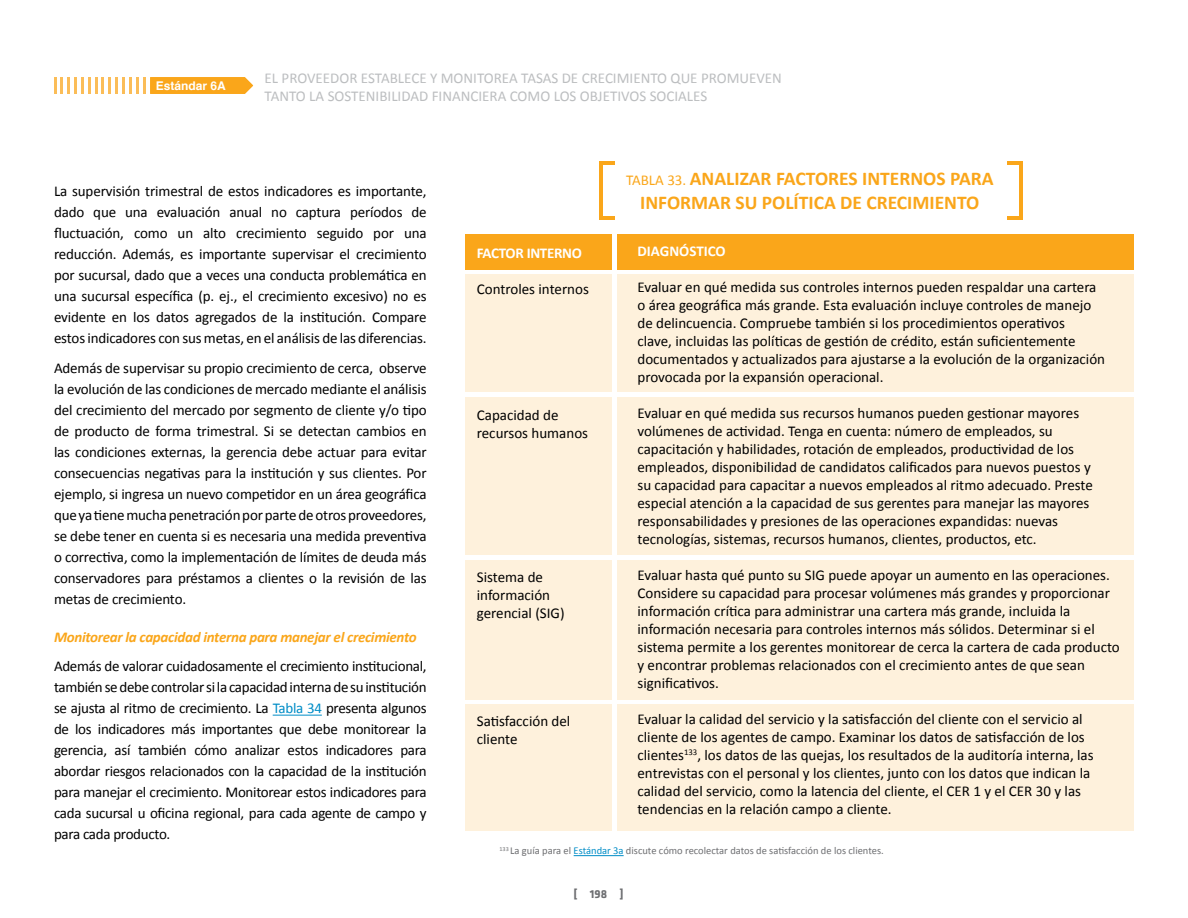
<style>
.page{position:relative;width:1188px;height:918px;background:#fff}
.page>*{position:absolute;margin:0;border:0;box-sizing:border-box;transform-origin:0 0}
.t1{font:700 19.5px/24px "Calibri";color:#faa61a;text-align:center}
.t2{font:15px/18px "Calibri";color:#000}
.t3{font:15px/18px "Calibri";color:#bcbec0}
.t4{font:italic 700 15px "Calibri";letter-spacing:-.02em;color:#faa61a}
.t5{font:700 15px "Calibri";letter-spacing:-.015em;color:#fff}
.t6{font:700 15px "Helvetica";color:#fff}
.t7{font:700 12px "Helvetica";color:#fff}
.t8{font:700 12px "Klavika";color:#6d6e71}
.t9{font:10.5px "Calibri";color:#6d6e71}
.s1{color:#008dc7}
.s2{font-weight:400;font-size:15px}
</style>
<div class="page">
<div style="left:465px;top:235px;width:147px;height:35px;background:#faa61a"></div>
<div style="left:618px;top:235px;width:516px;height:35px;background:#faa61a"></div>
<div style="left:465px;top:275px;width:147px;height:117px;background:#fef1dc"></div>
<div style="left:465px;top:398px;width:147px;height:157px;background:#fef1dc"></div>
<div style="left:465px;top:560px;width:147px;height:140px;background:#fef1dc"></div>
<div style="left:465px;top:704px;width:147px;height:127px;background:#fef1dc"></div>
<div style="left:618px;top:275px;width:516px;height:117px;background:#fef1dc"></div>
<div style="left:618px;top:398px;width:516px;height:157px;background:#fef1dc"></div>
<div style="left:618px;top:560px;width:516px;height:140px;background:#fef1dc"></div>
<div style="left:618px;top:704px;width:516px;height:127px;background:#fef1dc"></div>
<hr style="left:599px;top:161px;width:16px;height:3px;background:#faa61a">
<hr style="left:599px;top:216px;width:16px;height:3px;background:#faa61a">
<hr style="left:599px;top:161px;width:3px;height:58px;background:#faa61a">
<hr style="left:1007px;top:216px;width:16px;height:3px;background:#faa61a">
<hr style="left:1007px;top:161px;width:16px;height:3px;background:#faa61a">
<hr style="left:1020px;top:161px;width:3px;height:58px;background:#faa61a">
<svg style="left:143px;top:77px;width:110px;height:17px;background:#faad2c"></svg>
<hr style="left:129px;top:77px;width:3px;height:17px;background:#faa61a">
<hr style="left:136px;top:77px;width:3px;height:17px;background:#faa61a">
<svg style="left:54px;top:77px;width:71px;height:17px"></svg>
<hr style="left:273px;top:715px;width:49px;height:1px;background:#008dc7">
<hr style="left:574px;top:855px;width:50px;height:1px;background:#008dc7">
<p class="t6" style="left:178px;top:74px;width:66px">Estándar</p>
<p class="t7" style="left:156px;top:76px;width:72px">Estándar 6A</p>
<p class="t3" style="left:265px;top:69px;width:519px">EL PROVEEDOR ESTABLECE Y MONITOREA TASAS DE CRECIMIENTO QUE PROMUEVEN<br>TANTO LA SOSTENIBILIDAD FINANCIERA COMO LOS OBJETIVOS SOCIALES</p>
<p class="t2" style="left:54px;top:181px;width:374px;line-height:21px;text-align:justify">La supervisión trimestral de estos indicadores es importante, dado que una evaluación anual no captura períodos de fluctuación, como un alto crecimiento seguido por una reducción. Además, es importante supervisar el crecimiento por sucursal, dado que a veces una conducta problemática en una sucursal específica (p. ej., el crecimiento excesivo) no es evidente en los datos agregados de la institución. Compare estos indicadores con sus metas, en el análisis de las diferencias.</p>
<p class="t2" style="left:54px;top:358px;width:374px;line-height:21px;text-align:justify">Además de supervisar su propio crecimiento de cerca, observe la evolución de las condiciones de mercado mediante el análisis del crecimiento del mercado por segmento de cliente y/o tipo de producto de forma trimestral. Si se detectan cambios en las condiciones externas, la gerencia debe actuar para evitar consecuencias negativas para la institución y sus clientes. Por ejemplo, si ingresa un nuevo competidor en un área geográfica que ya tiene mucha penetración por parte de otros proveedores, se debe tener en cuenta si es necesaria una medida preventiva o correctiva, como la implementación de límites de deuda más conservadores para préstamos a clientes o la revisión de las metas de crecimiento.</p>
<p class="t4" style="left:54px;top:627px;width:364px">Monitorear la capacidad interna para manejar el crecimiento</p>
<p class="t2" style="left:54px;top:656px;width:374px;line-height:21px;text-align:justify">Además de valorar cuidadosamente el crecimiento institucional, también se debe controlar si la capacidad interna de su institución se ajusta al ritmo de crecimiento. La <span class="s1">Tabla 34</span> presenta algunos de los indicadores más importantes que debe monitorear la gerencia, así también cómo analizar estos indicadores para abordar riesgos relacionados con la capacidad de la institución para manejar el crecimiento. Monitorear estos indicadores para cada sucursal u oficina regional, para cada agente de campo y para cada producto.</p>
<p class="t5" style="left:477px;top:243px;width:107px">FACTOR INTERNO</p>
<p class="t2" style="left:477px;top:280px;width:114px">Controles internos</p>
<p class="t2" style="left:477px;top:406px;width:113px">Capacidad de recursos humanos</p>
<p class="t2" style="left:477px;top:568px;width:89px">Sistema de información gerencial (SIG)</p>
<p class="t2" style="left:477px;top:712px;width:95px">Satisfacción del cliente</p>
<h1 class="t1" style="left:626px;top:167px;width:369px"><span class="s2">TABLA 33.</span> ANALIZAR FACTORES INTERNOS PARA<br>INFORMAR SU POLÍTICA DE CRECIMIENTO</h1>
<p class="t5" style="left:637px;top:242px;width:90px">DIAGNÓSTICO</p>
<p class="t2" style="left:637px;top:278px;width:469px">Evaluar en qué medida sus controles internos pueden respaldar una cartera o área geográfica más grande. Esta evaluación incluye controles de manejo de delincuencia. Compruebe también si los procedimientos operativos<br>clave, incluidas las políticas de gestión de crédito, están suficientemente documentados y actualizados para ajustarse a la evolución de la organización provocada por la expansión operacional.</p>
<p class="t2" style="left:637px;top:404px;width:457px">Evaluar en qué medida sus recursos humanos pueden gestionar mayores volúmenes de actividad. Tenga en cuenta: número de empleados, su capacitación y habilidades, rotación de empleados, productividad de los empleados, disponibilidad de candidatos calificados para nuevos puestos y su capacidad para capacitar a nuevos empleados al ritmo adecuado. Preste especial atención a la capacidad de sus gerentes para manejar las mayores responsabilidades y presiones de las operaciones expandidas: nuevas tecnologías, sistemas, recursos humanos, clientes, productos, etc.</p>
<p class="t2" style="left:637px;top:566px;width:484px">Evaluar hasta qué punto su SIG puede apoyar un aumento en las operaciones.<br>Considere su capacidad para procesar volúmenes más grandes y proporcionar información crítica para administrar una cartera más grande, incluida la información necesaria para controles internos más sólidos. Determinar si el sistema permite a los gerentes monitorear de cerca la cartera de cada producto y encontrar problemas relacionados con el crecimiento antes de que sean significativos.</p>
<p class="t2" style="left:637px;top:710px;width:458px">Evaluar la calidad del servicio y la satisfacción del cliente con el servicio al cliente de los agentes de campo. Examinar los datos de satisfacción de los clientes<sup>133</sup>, los datos de las quejas, los resultados de la auditoría interna, las entrevistas con el personal y los clientes, junto con los datos que indican la calidad del servicio, como la latencia del cliente, el CER 1 y el CER 30 y las tendencias en la relación campo a cliente.</p>
<p class="t9" style="left:499px;top:844px;width:386px"><sup>133</sup> La guía para el <span class="s1">Estándar 3a</span> discute cómo recolectar datos de satisfacción de los clientes.</p>
<p class="t8" style="left:573px;top:887px;width:52px">[ 198 ]</p>
</div>
